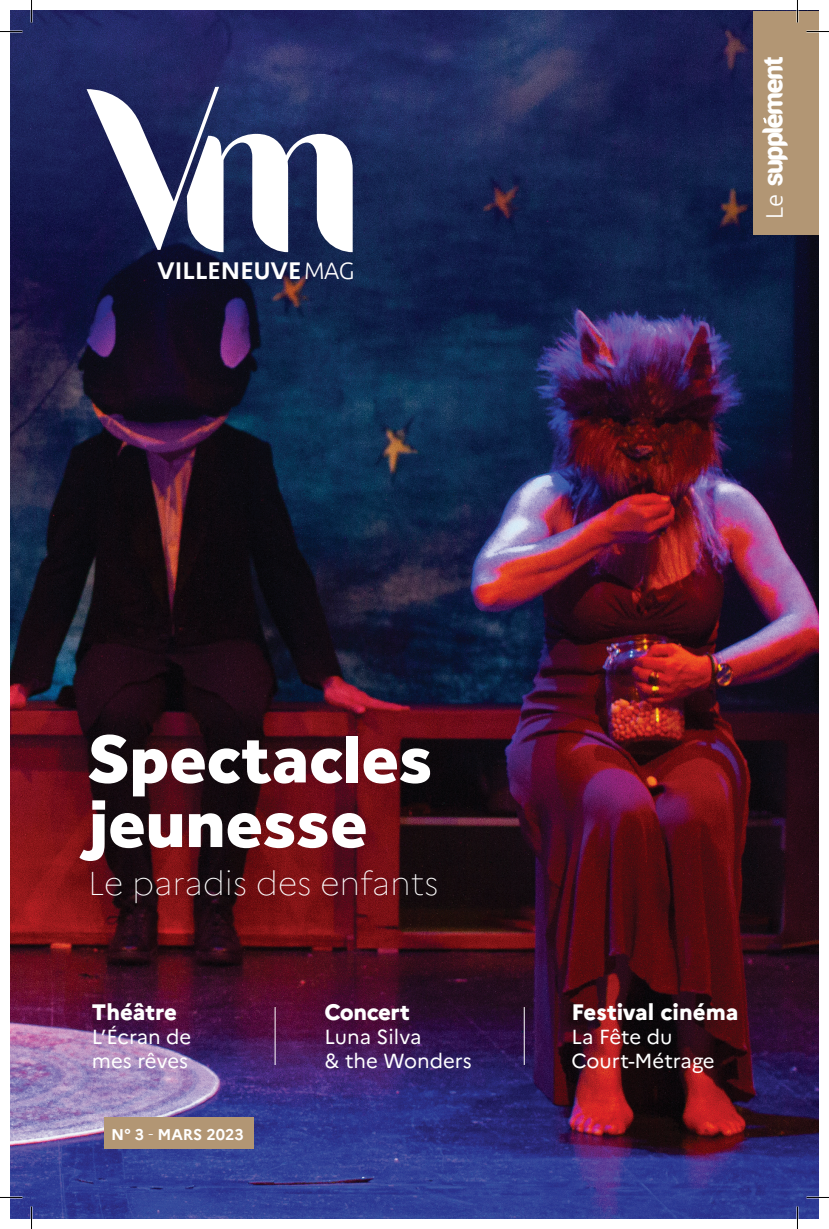
<style>
.page{position:relative;width:829px;height:1229px;background:#fff}
.page>*{position:absolute;margin:0;border:0;box-sizing:border-box;transform-origin:0 0}
.t1{font:800 69.9px/64.5px "Effra";color:#fff}
.t2{font:100 33px "Marianne";color:#fff}
.t3{font:29.85px "Gitaluevo";color:#fff}
.t4{font:700 23.7px "Marianne";letter-spacing:-.02em;color:#fff}
.t5{font:800 22.35px "Marianne";color:#fff}
.t6{font:800 22.35px "Marianne";letter-spacing:-.02em;color:#fff}
.t7{font:20.4px/24.5px "Marianne";color:#fff}
.t8{font:700 15.45px "Marianne";color:#fff}
.s1{font-family:"Ubuntu";font-weight:300}
.s2{font-family:"Ubuntu";font-weight:300;font-size:24px}
.s3{font-weight:300}
</style>
<div class="page">
<img style="left:10px;top:10px;width:808px;height:1208px">
<div style="left:104px;top:1117px;width:149px;height:31px;background:#b29674"></div>
<hr style="left:524px;top:1006px;width:1px;height:58px;background:#fff">
<hr style="left:275px;top:1006px;width:1px;height:58px;background:#fff">
<div style="left:753px;top:11px;width:65px;height:223px;background:#b29674"></div>
<svg style="left:763px;top:117px;width:3px;height:6px"></svg>
<svg style="left:87px;top:87px;width:265px;height:165px"></svg>
<hr style="left:796px;top:0;width:2px;height:23px;background:#fff">
<hr style="left:796px;top:1206px;width:2px;height:22px;background:#fff">
<svg style="left:0;top:31px;width:22px;height:1px"></svg>
<svg style="left:806px;top:31px;width:22px;height:1px"></svg>
<svg style="left:10px;top:1196px;width:12px;height:1px"></svg>
<svg style="left:806px;top:1196px;width:13px;height:1px"></svg>
<svg style="left:31px;top:0;width:1px;height:23px"></svg>
<svg style="left:31px;top:1206px;width:1px;height:22px"></svg>
<svg style="left:797px;top:0;width:1px;height:23px"></svg>
<svg style="left:797px;top:1206px;width:1px;height:22px"></svg>
<p class="t4" style="left:157px;top:252px;width:199px">VILLENEUVE<span class="s1">MAG</span></p>
<p class="t3" style="left:758px;top:219px;width:164px;rotate:-90deg"><span class="s2">Le</span> supplement</p>
<p class="t1" style="left:88px;top:724px;width:346px">Spectacles jeunesse</p>
<p class="t2" style="left:88px;top:857px;width:351px">Le paradis des enfants</p>
<p class="t5" style="left:92px;top:994px;width:86px">Théâtre</p>
<p class="t7" style="left:92px;top:1022px;width:101px">L’Écran de mes rêves</p>
<p class="t8" style="left:111px;top:1121px;width:134px">N° 3 <span class="s3">-</span> MARS 2023</p>
<p class="t6" style="left:324px;top:994px;width:87px">Concert</p>
<p class="t7" style="left:324px;top:1022px;width:149px">Luna Silva<br>&amp; the Wonders</p>
<p class="t5" style="left:571px;top:994px;width:169px">Festival cinéma</p>
<p class="t7" style="left:571px;top:1022px;width:145px">La Fête du<br>Court-Métrage</p>
</div>
